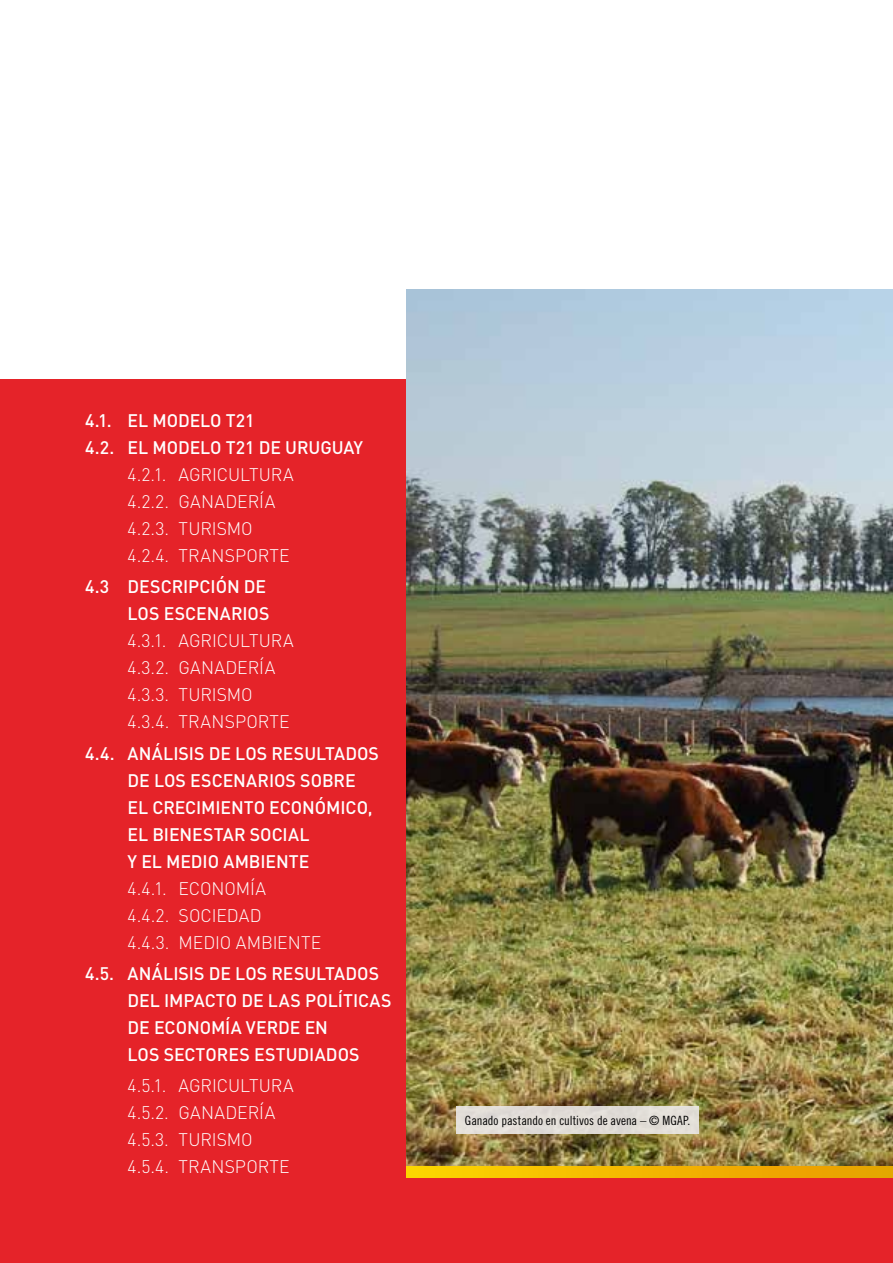
<style>
.page{position:relative;width:893px;height:1263px;background:#fff}
.page>*{position:absolute;margin:0;border:0;box-sizing:border-box;transform-origin:0 0}
.t1{font:500 18px/27px "DIN";letter-spacing:-.005em;color:#fff}
.t2{font:300 18px/27px "DIN";letter-spacing:.095em;color:#fff}
.t3{font:12.75px "Trade Gothic Cond Eighteen";color:#000}
</style>
<div class="page">
<div style="left:0;top:380px;width:893px;height:883px;background:#e52329"></div>
<svg style="left:407px;top:1165px;width:486px;height:13px;background:#eab204"></svg>
<img style="left:407px;top:290px;width:486px;height:875px">
<div style="left:456px;top:1106px;width:243px;height:27px;background:#e2ddd7"></div>
<p class="t1" style="left:85px;top:407px;width:280px">4.1. EL MODELO T21<br>4.2. EL MODELO T21 DE URUGUAY</p>
<p class="t2" style="left:128px;top:461px;width:166px">4.2.1. AGRICULTU RA<br>4.2.2. GANADERÍA<br>4.2.3. TU RISMO<br>4.2.4. TRANSPORTE</p>
<p class="t1" style="left:85px;top:573px;width:186px;text-align:right">4.3 DESCRIPCIÓN DE<br>LOS ESCENARIOS</p>
<p class="t2" style="left:128px;top:627px;width:166px">4.3.1. AGRICULTU RA<br>4.3.2. GANADERÍA<br>4.3.3. TU RISMO<br>4.3.4. TRANSPORTE</p>
<p class="t1" style="left:128px;top:739px;width:253px;text-indent:-43px">4.4. ANÁLISIS DE LOS RESULTADOS<br>DE LOS ESCENARIOS SOBRE<br>EL CRECIMIENTO ECONÓMICO,<br>EL BIENESTAR SOCIAL<br>Y EL MEDIO AMBIENTE</p>
<p class="t2" style="left:128px;top:874px;width:195px">4.4.1. ECONOMÍA<br>4.4.2. SOCIEDAD<br>4.4.3. M EDIO AMBIENTE</p>
<p class="t1" style="left:128px;top:959px;width:265px;text-indent:-42px">4.5. ANÁLISIS DE LOS RESULTADOS<br>DEL IMPACTO DE LAS POLÍTICAS<br>DE ECONOMÍA VERDE EN<br>LOS SECTORES ESTUDIADOS</p>
<p class="t2" style="left:128px;top:1072px;width:166px">4.5.1. AGRICULTU RA<br>4.5.2. GANADERÍA<br>4.5.3. TU RISMO<br>4.5.4. TRANSPORTE</p>
<p class="t3" style="left:465px;top:1113px;width:227px">Ganado pastando en cultivos de avena – © MGAP.</p>
</div>
